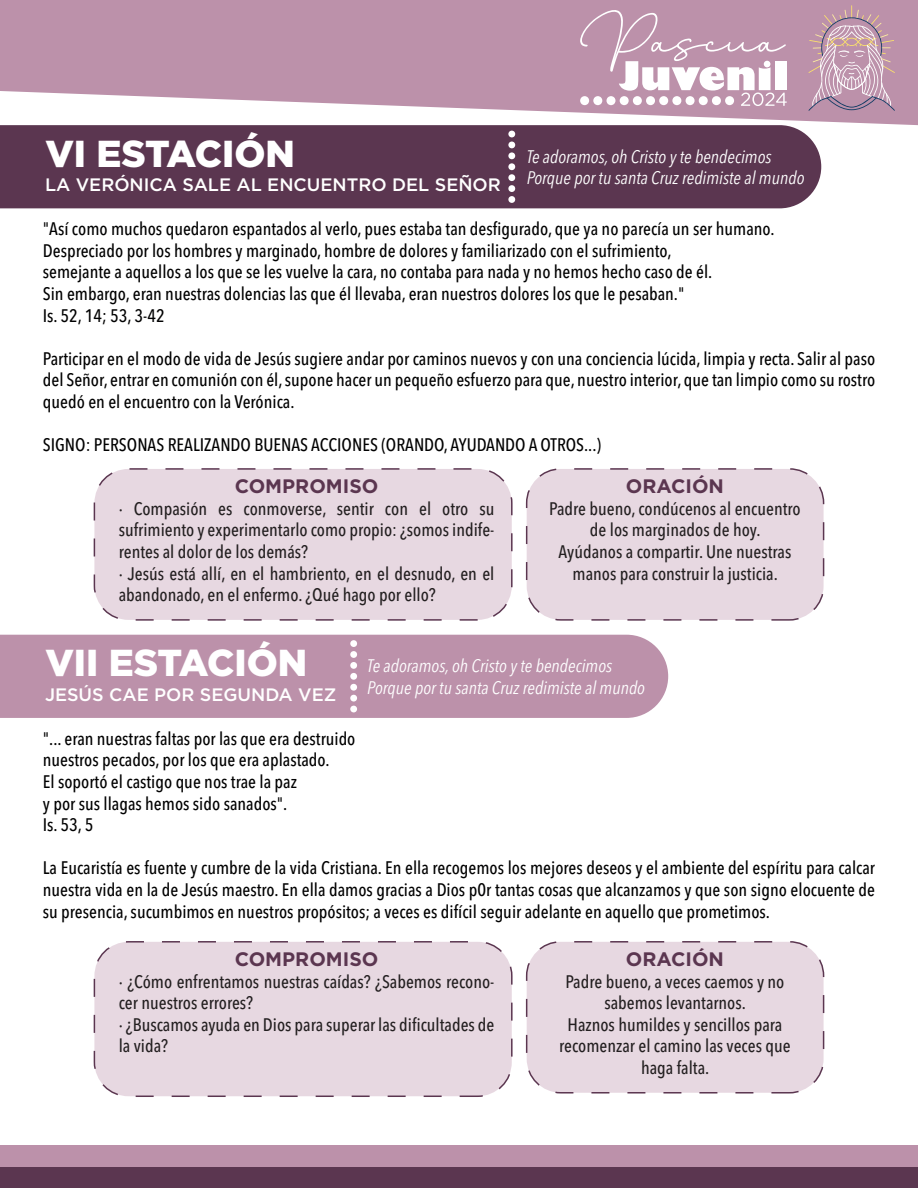
<style>
.page{position:relative;width:918px;height:1188px;background:#fff}
.page>*{position:absolute;margin:0;border:0;box-sizing:border-box;transform-origin:0 0}
.t1{font:900 37.5px "Gotham";color:#fff}
.t2{font:700 19.5px "Gotham";color:#5b3650}
.t3{font:500 18px/21.6px "Avenir Next Condensed";color:#000001}
.t4{font:500 18px/21.6px "Avenir Next Condensed";color:#231f20}
.t5{font:italic 18px/21.6px "Avenir Next Condensed";color:#fff}
.t6{font:500 18px "Gotham";color:#fff}
</style>
<div class="page">
<div style="left:0;top:1167px;width:918px;height:21px;background:#5b3650"></div>
<div style="left:0;top:1145px;width:918px;height:22px;background:#bc91aa"></div>
<svg style="left:0;top:0;width:918px;height:125px;fill:#bc91aa"></svg>
<svg style="left:808px;top:5px;width:87px;height:106px;background:#c09daf"></svg>
<svg style="left:580px;top:9px;width:207px;height:97px"></svg>
<div style="left:0;top:125px;width:821px;height:83px;background:#5b3650"></div>
<svg style="left:508px;top:131px;width:7px;height:72px"></svg>
<div style="left:0;top:635px;width:668px;height:83px;background:#bc91aa"></div>
<svg style="left:350px;top:640px;width:7px;height:72px"></svg>
<div style="left:94px;top:469px;width:418px;height:151px;background:#e7d8e1;border-radius:34px"></div>
<div style="left:94px;top:468px;width:419px;height:153px;border:2px dashed #5b3650;border-radius:34px"></div>
<div style="left:527px;top:469px;width:297px;height:151px;background:#e7d8e1;border-radius:34px"></div>
<div style="left:526px;top:468px;width:298px;height:153px;border:2px dashed #5b3650;border-radius:34px"></div>
<div style="left:94px;top:942px;width:418px;height:154px;background:#e7d8e1;border-radius:34px"></div>
<div style="left:94px;top:941px;width:419px;height:156px;border:2px dashed #5b3650;border-radius:34px"></div>
<div style="left:527px;top:942px;width:297px;height:151px;background:#e7d8e1;border-radius:34px"></div>
<div style="left:526px;top:941px;width:298px;height:153px;border:2px dashed #5b3650;border-radius:34px"></div>
<h1 class="t1" style="left:45px;top:132px;width:251px">VI ESTACIÓN</h1>
<p class="t6" style="left:45px;top:173px;width:457px">LA VERÓNICA SALE AL ENCUENTRO DEL SEÑOR</p>
<p class="t5" style="left:527px;top:146px;width:279px">Te adoramos, oh Cristo y te bendecimos<br>Porque por tu santa Cruz redimiste al mundo</p>
<p class="t3" style="left:43px;top:218px;width:733px">"Así como muchos quedaron espantados al verlo, pues estaba tan desfigurado, que ya no parecía un ser humano.<br>Despreciado por los hombres y marginado, hombre de dolores y familiarizado con el sufrimiento,<br>semejante a aquellos a los que se les vuelve la cara, no contaba para nada y no hemos hecho caso de él.<br>Sin embargo, eran nuestras dolencias las que él llevaba, eran nuestros dolores los que le pesaban."<br>Is. 52, 14; 53, 3-42</p>
<p class="t3" style="left:43px;top:348px;width:834px;text-align:justify">Participar en el modo de vida de Jesús sugiere andar por caminos nuevos y con una conciencia lúcida, limpia y recta. Salir al paso del Señor, entrar en comunión con él, supone hacer un pequeño esfuerzo para que, nuestro interior, que tan limpio como su rostro quedó en el encuentro con la Verónica.</p>
<p class="t3" style="left:43px;top:434px;width:560px">SIGNO: PERSONAS REALIZANDO BUENAS ACCIONES (ORANDO, AYUDANDO A OTROS...)</p>
<p class="t2" style="left:235px;top:473px;width:145px">COMPROMISO</p>
<p class="t4" style="left:119px;top:498px;width:377px">∙ Compasión es conmoverse, sentir con el otro su sufrimiento y experimentarlo como propio: ¿somos indife&shy;rentes al dolor de los demás?<br>∙ Jesús está allí, en el hambriento, en el desnudo, en el abandonado, en el enfermo. ¿Qué hago por ello?</p>
<p class="t2" style="left:626px;top:473px;width:100px">ORACIÓN</p>
<p class="t4" style="left:549px;top:498px;width:253px;text-align:center">Padre bueno, condúcenos al encuentro de los marginados de hoy.<br>Ayúdanos a compartir. Une nuestras manos para construir la justicia.</p>
<h1 class="t1" style="left:45px;top:641px;width:263px">VII ESTACIÓN</h1>
<p class="t6" style="left:45px;top:683px;width:293px">JESÚS CAE POR SEGUNDA VEZ</p>
<p class="t5" style="left:367px;top:655px;width:279px">Te adoramos, oh Cristo y te bendecimos<br>Porque por tu santa Cruz redimiste al mundo</p>
<p class="t3" style="left:43px;top:728px;width:314px">"... eran nuestras faltas por las que era destruido nuestros pecados, por los que era aplastado.<br>El soportó el castigo que nos trae la paz<br>y por sus llagas hemos sido sanados".<br>Is. 53, 5</p>
<p class="t3" style="left:43px;top:857px;width:834px;text-align:justify">La Eucaristía es fuente y cumbre de la vida Cristiana. En ella recogemos los mejores deseos y el ambiente del espíritu para calcar nuestra vida en la de Jesús maestro. En ella damos gracias a Dios p0r tantas cosas que alcanzamos y que son signo elocuente de su presencia, sucumbimos en nuestros propósitos; a veces es difícil seguir adelante en aquello que prometimos.</p>
<p class="t2" style="left:235px;top:946px;width:145px">COMPROMISO</p>
<p class="t4" style="left:119px;top:971px;width:377px">∙ ¿Cómo enfrentamos nuestras caídas? ¿Sabemos recono&shy;cer nuestros errores?<br>∙ ¿Buscamos ayuda en Dios para superar las dificultades de la vida?</p>
<p class="t2" style="left:626px;top:946px;width:100px">ORACIÓN</p>
<p class="t4" style="left:559px;top:971px;width:233px;text-align:center">Padre bueno, a veces caemos y no sabemos levantarnos.<br>Haznos humildes y sencillos para recomenzar el camino las veces que haga falta.</p>
</div>
